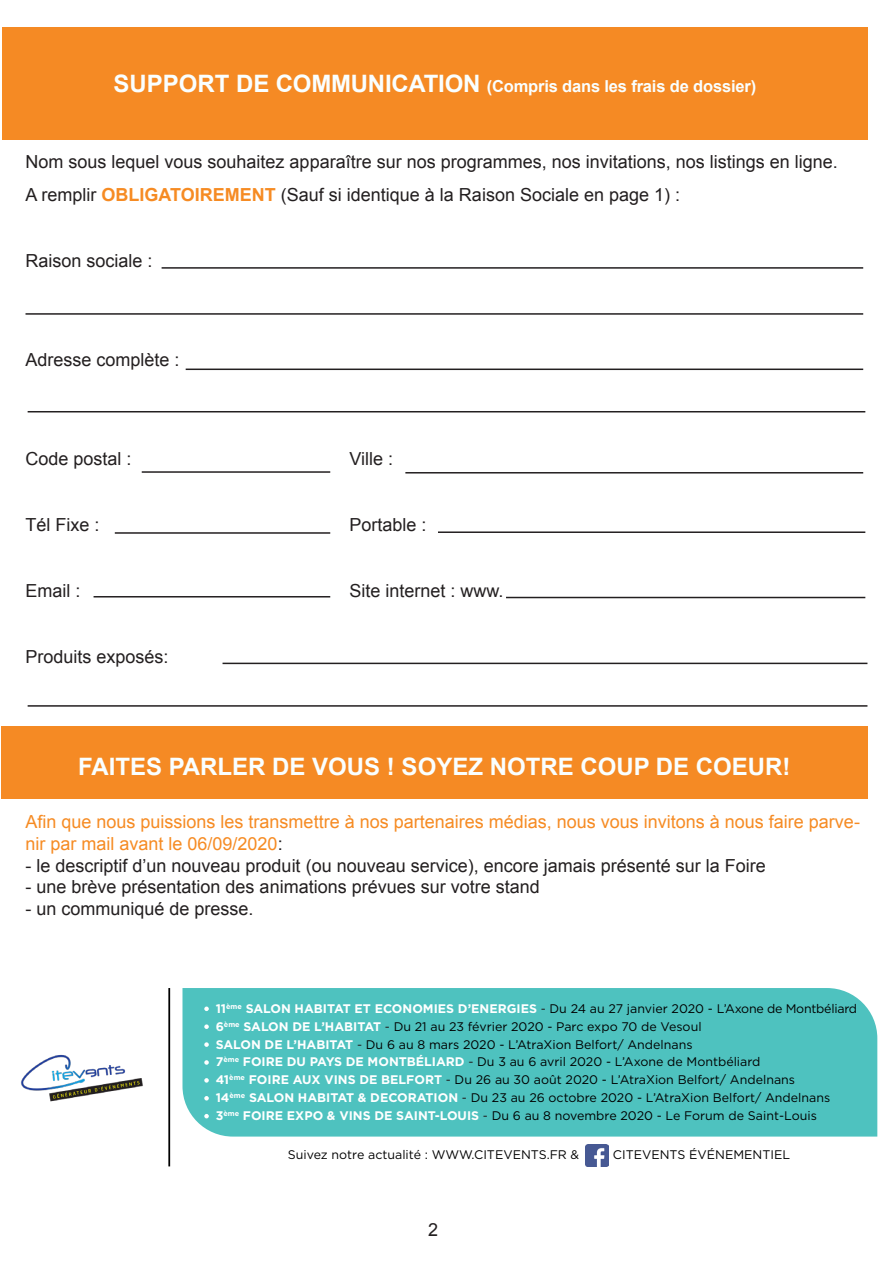
<style>
.page{position:relative;width:893px;height:1263px;background:#fff}
.page>*{position:absolute;margin:0;border:0;box-sizing:border-box;transform-origin:0 0}
.t1{font:700 24px "Arial";color:#faffff}
.t2{font:18px "Arial";color:#231f20}
.t3{font:18px/21.6px "Arial";color:#f68b23}
.t4{font:700 16.5px "Arial";letter-spacing:-.01em;color:#faffff}
.t5{font:12.45px/17.9px "Gotham";color:#000}
.s1{font-size:24px}
.s2{font-weight:700;color:#f68b23}
.s3{color:#231f20}
.s4{font-weight:700;color:#fff}
</style>
<div class="page">
<div style="left:2px;top:27px;width:865px;height:113px;background:#f58a24"></div>
<div style="left:1px;top:726px;width:866px;height:72px;background:#f58a24"></div>
<div style="left:182px;top:988px;width:695px;height:148px;background:#4ec2bf"></div>
<hr style="left:168px;top:988px;width:2px;height:178px;background:#000">
<img style="left:586px;top:1144px;width:22px;height:22px">
<img style="left:21px;top:1054px;width:122px;height:48px">
<svg style="left:204px;top:1006px;width:5px;height:5px"></svg>
<svg style="left:204px;top:1024px;width:5px;height:5px"></svg>
<svg style="left:204px;top:1042px;width:5px;height:5px"></svg>
<svg style="left:204px;top:1060px;width:5px;height:5px"></svg>
<svg style="left:204px;top:1078px;width:5px;height:5px"></svg>
<svg style="left:204px;top:1096px;width:5px;height:4px"></svg>
<svg style="left:204px;top:1114px;width:5px;height:4px"></svg>
<hr style="left:162px;top:267px;width:701px;height:2px;background:#231f20">
<hr style="left:26px;top:313px;width:837px;height:2px;background:#231f20">
<hr style="left:28px;top:411px;width:837px;height:1px;background:#231f20">
<hr style="left:186px;top:369px;width:677px;height:1px;background:#231f20">
<hr style="left:142px;top:471px;width:188px;height:2px;background:#231f20">
<hr style="left:405px;top:472px;width:458px;height:1px;background:#231f20">
<hr style="left:115px;top:532px;width:215px;height:2px;background:#231f20">
<hr style="left:438px;top:531px;width:427px;height:2px;background:#231f20">
<hr style="left:94px;top:596px;width:236px;height:1px;background:#231f20">
<hr style="left:506px;top:597px;width:359px;height:1px;background:#231f20">
<hr style="left:223px;top:663px;width:644px;height:1px;background:#231f20">
<hr style="left:28px;top:705px;width:839px;height:2px;background:#231f20">
<p class="t4" style="left:114px;top:76px;width:644px"><span class="s1">SUPPORT DE COMMUNICATION</span> (Compris dans les frais de dossier)</p>
<p class="t2" style="left:26px;top:150px;width:814px">Nom sous lequel vous souhaitez apparaître sur nos programmes, nos invitations, nos listings en ligne.</p>
<p class="t2" style="left:26px;top:183px;width:656px">A remplir <span class="s2">OBLIGATOIREMENT</span> (Sauf si identique à la Raison Sociale en page 1) :</p>
<p class="t2" style="left:26px;top:249px;width:129px">Raison sociale :</p>
<p class="t2" style="left:26px;top:348px;width:156px">Adresse complète :</p>
<p class="t2" style="left:26px;top:447px;width:108px">Code postal :</p>
<p class="t2" style="left:350px;top:447px;width:45px">Ville :</p>
<p class="t2" style="left:26px;top:513px;width:76px">Tél Fixe :</p>
<p class="t2" style="left:350px;top:513px;width:79px">Portable :</p>
<p class="t2" style="left:26px;top:579px;width:57px">Email :</p>
<p class="t2" style="left:350px;top:579px;width:156px">Site internet : www.</p>
<p class="t2" style="left:26px;top:645px;width:145px">Produits exposés:</p>
<p class="t1" style="left:78px;top:751px;width:714px">FAITES PARLER DE VOUS ! SOYEZ NOTRE COUP DE COEUR!</p>
<p class="t3" style="left:26px;top:811px;width:836px">Afin que nous puissions les transmettre à nos partenaires médias, nous vous invitons à nous faire parve&shy;nir par mail avant le 06/09/2020<span class="s3">:</span></p>
<p class="t2" style="left:26px;top:853px;width:742px">- le descriptif d’un nouveau produit (ou nouveau service), encore jamais présenté sur la Foire</p>
<p class="t2" style="left:26px;top:875px;width:516px">- une brève présentation des animations prévues sur votre stand</p>
<p class="t2" style="left:26px;top:896px;width:230px">- un communiqué de presse.</p>
<p class="t5" style="left:216px;top:999px;width:643px"><span class="s4">11</span><sup>ème</sup> <span class="s4">SALON HABITAT ET ECONOMIES D’ENERGIES</span> <span class="s3">-</span> Du 24 au 27 janvier 2020 - L’Axone de Montbéliard <span class="s4">6</span><sup>ème</sup> <span class="s4">SALON DE L’HABITAT</span> <span class="s3">-</span> Du 21 au 23 février 2020 - Parc expo 70 de Vesoul<br><span class="s4">SALON DE L’HABITAT</span> <span class="s3">-</span> Du 6 au 8 mars 2020 - L’AtraXion Belfort/ Andelnans<br><span class="s4">7</span><sup>ème</sup> <span class="s4">FOIRE DU PAYS DE MONTBÉLIARD</span> <span class="s3">-</span> Du 3 au 6 avril 2020 - L’Axone de Montbéliard<br><span class="s4">41</span><sup>ème</sup> <span class="s4">FOIRE AUX VINS DE BELFORT</span> <span class="s3">-</span> Du 26 au 30 août 2020 - L’AtraXion Belfort/ Andelnans<br><span class="s4">14</span><sup>ème</sup> <span class="s4">SALON HABITAT &amp; DECORATION</span> <span class="s3">-</span> Du 23 au 26 octobre 2020 - L’AtraXion Belfort/ Andelnans<br><span class="s4">3</span><sup>ème</sup> <span class="s4">FOIRE EXPO &amp; VINS DE SAINT-LOUIS</span> <span class="s3">-</span> Du 6 au 8 novembre 2020 - Le Forum de Saint-Louis</p>
<p class="t5" style="left:288px;top:1146px;width:293px">Suivez notre actualité : WWW.CITEVENTS.FR &amp;</p>
<p class="t5" style="left:613px;top:1146px;width:179px">CITEVENTS ÉVÉNEMENTIEL</p>
<p class="t2" style="left:428px;top:1217px;width:12px">2</p>
</div>
